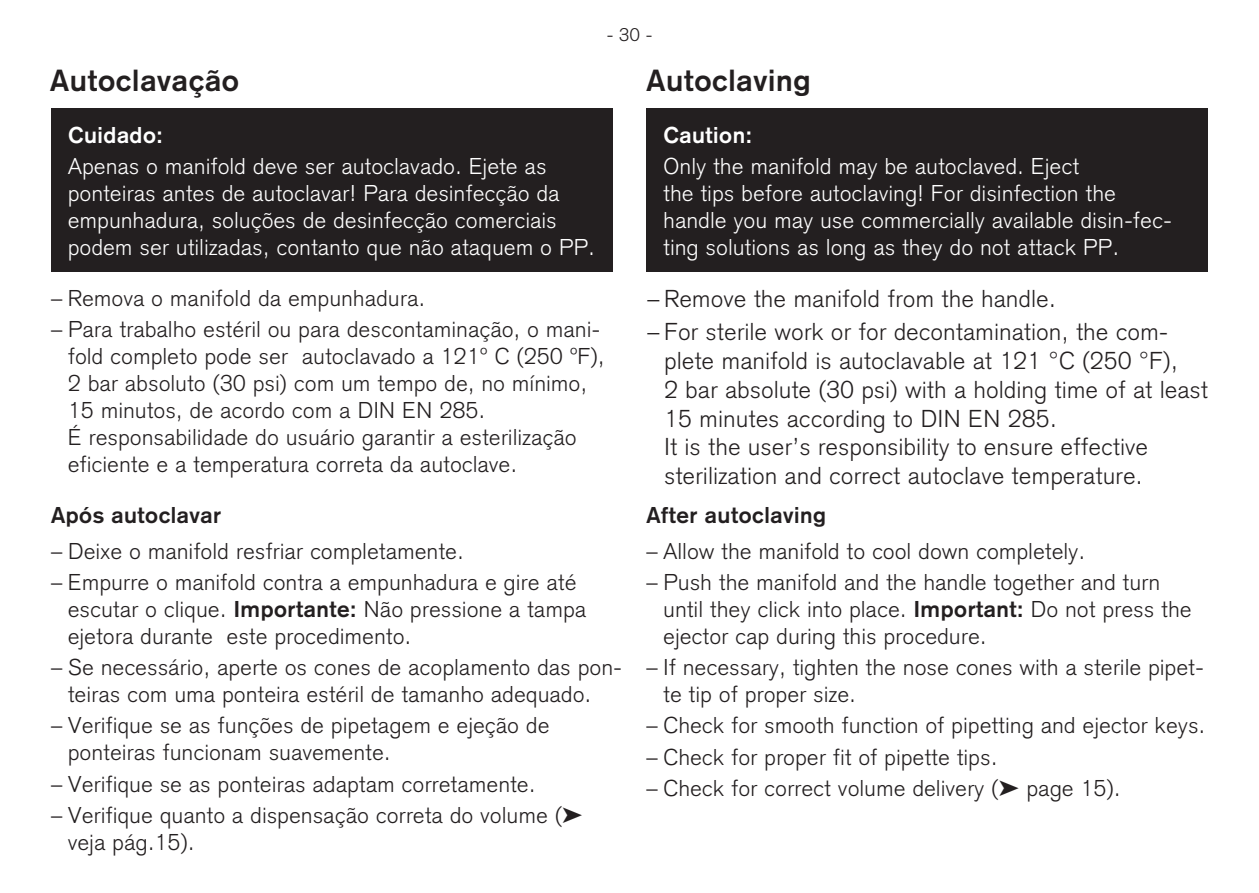
<style>
.page{position:relative;width:1259px;height:893px;background:#fff}
.page>*{position:absolute;margin:0;border:0;box-sizing:border-box;transform-origin:0 0}
.t1{font:700 30px "Akzidenz Grotesk";letter-spacing:.025em;color:#231f20}
.t2{font:300 24px/28.8px "Akzidenz Grotesk";letter-spacing:.025em;color:#231f20}
.t3{font:300 22.5px/27px "Akzidenz Grotesk";letter-spacing:.025em;color:#231f20}
.t4{font:300 22.5px/27px "Akzidenz Grotesk";letter-spacing:.025em;color:#fff}
.t5{font:700 22.5px "Akzidenz Grotesk";letter-spacing:.025em;color:#231f20}
.t6{font:700 22.5px "Akzidenz Grotesk";letter-spacing:.025em;color:#fff}
.t7{font:300 18px "Akzidenz Grotesk";color:#231f20}
.s1{font-weight:700}
</style>
<div class="page">
<div style="left:51px;top:108px;width:561px;height:164px;background:#231f20"></div>
<div style="left:646px;top:108px;width:562px;height:164px;background:#231f20"></div>
<p class="t7" style="left:607px;top:24px;width:47px">- 30 -</p>
<h1 class="t1" style="left:50px;top:63px;width:190px">Autoclavação</h1>
<h1 class="t1" style="left:646px;top:63px;width:166px">Autoclaving</h1>
<p class="t6" style="left:68px;top:121px;width:96px">Cuidado:</p>
<p class="t4" style="left:68px;top:153px;width:528px">Apenas o manifold deve ser autoclavado. Ejete as ponteiras antes de autoclavar! Para desinfecção da empunhadura, soluções de desinfecção comerciais podem ser utilizadas, contanto que não ataquem o PP.</p>
<p class="t3" style="left:51px;top:285px;width:375px">– Remova o manifold da empunhadura.</p>
<p class="t3" style="left:68px;top:316px;width:538px;text-indent:-17px">– Para trabalho estéril ou para descontaminação, o mani&shy;fold completo pode ser autoclavado a 121º C (250 ºF), 2 bar absoluto (30 psi) com um tempo de, no mínimo, 15 minutos, de acordo com a DIN EN 285.<br>É responsabilidade do usuário garantir a esterilização eficiente e a temperatura correta da autoclave.</p>
<p class="t5" style="left:51px;top:502px;width:172px">Após autoclavar</p>
<p class="t3" style="left:51px;top:537px;width:414px">– Deixe o manifold resfriar completamente.</p>
<p class="t3" style="left:68px;top:569px;width:519px;text-indent:-17px">– Empurre o manifold contra a empunhadura e gire até escutar o clique. <span class="s1">Importante:</span> Não pressione a tampa ejetora durante este procedimento.</p>
<p class="t3" style="left:68px;top:654px;width:555px;text-indent:-17px">– Se necessário, aperte os cones de acoplamento das pon&shy;teiras com uma ponteira estéril de tamanho adequado.</p>
<p class="t3" style="left:68px;top:712px;width:483px;text-indent:-17px">– Verifique se as funções de pipetagem e ejeção de ponteiras funcionam suavemente.</p>
<p class="t3" style="left:51px;top:770px;width:486px">– Verifique se as ponteiras adaptam corretamente.</p>
<p class="t3" style="left:68px;top:802px;width:495px;text-indent:-17px">– Verifique quanto a dispensação correta do volume ( veja pág.15).</p>
<p class="t6" style="left:663px;top:121px;width:90px">Caution:</p>
<p class="t4" style="left:663px;top:153px;width:509px">Only the manifold may be autoclaved. Eject<br>the tips before autoclaving! For disinfection the handle you may use commercially available disin-fec&shy;ting solutions as long as they do not attack PP.</p>
<p class="t2" style="left:647px;top:285px;width:410px">– Remove the manifold from the handle.</p>
<p class="t2" style="left:664px;top:318px;width:545px;text-indent:-17px">– For sterile work or for decontamination, the com&shy;plete manifold is autoclavable at 121 °C (250 °F),<br>2 bar absolute (30 psi) with a holding time of at least 15 minutes according to DIN EN 285.<br>It is the user’s responsibility to ensure effective sterilization and correct autoclave temperature.</p>
<p class="t5" style="left:646px;top:502px;width:181px">After autoclaving</p>
<p class="t3" style="left:646px;top:537px;width:440px">– Allow the manifold to cool down completely.</p>
<p class="t3" style="left:663px;top:569px;width:529px;text-indent:-17px">– Push the manifold and the handle together and turn until they click into place. <span class="s1">Important:</span> Do not press the ejector cap during this procedure.</p>
<p class="t3" style="left:663px;top:654px;width:542px;text-indent:-17px">– If necessary, tighten the nose cones with a sterile pipet&shy;te tip of proper size.</p>
<p class="t3" style="left:646px;top:712px;width:560px">– Check for smooth function of pipetting and ejector keys.</p>
<p class="t3" style="left:646px;top:743px;width:352px">– Check for proper fit of pipette tips.</p>
<p class="t3" style="left:646px;top:775px;width:353px">– Check for correct volume delivery (</p>
<p class="t3" style="left:1026px;top:775px;width:95px">page 15).</p>
</div>
